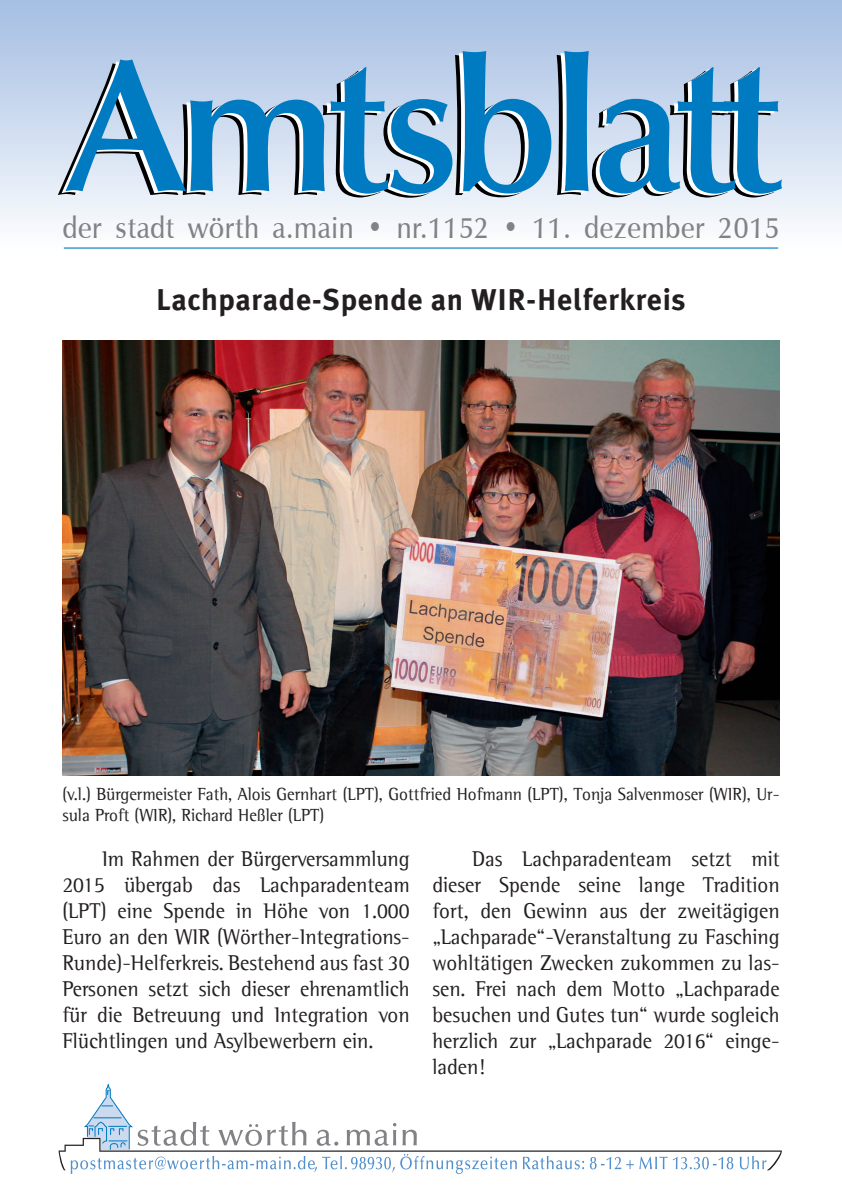
<style>
.page{position:relative;width:842px;height:1191px;background:#fff}
.page>*{position:absolute;margin:0;border:0;box-sizing:border-box;transform-origin:0 0}
.t1{font:600 30px "Zapf Humanist 601 BT";letter-spacing:.025em;color:#808285;scale:.9 1}
.t2{font:700 30px "Meta Plus";letter-spacing:.02em;color:#231f20}
.t3{font:22px/26px "Agfa Rotis Semi Serif";color:#231f20;text-align:justify;scale:.95 1}
.t4{font:18px/21.6px "Agfa Rotis Semi Serif";color:#231f20;scale:.95 1}
</style>
<div class="page">
<div style="left:0;top:0;width:842px;height:255px;background:linear-gradient(to bottom,#a3bde2,#fff)"></div>
<svg style="left:58px;top:51px;width:493px;height:147px;background:#83b1d3"></svg>
<svg style="left:557px;top:51px;width:225px;height:146px;background:#73a8cd"></svg>
<hr style="left:64px;top:247px;width:714px;height:2px;background:#007ac0">
<svg style="left:59px;top:1083px;width:723px;height:91px"></svg>
<img style="left:62px;top:340px;width:717px;height:436px">
<h1 class="t1" style="left:62px;top:209px;width:798px">der stadt wörth a.main • nr.1152 • 11. dezember 2015</h1>
<h1 class="t2" style="left:156px;top:282px;width:531px">Lachparade-Spende an WIR-Helferkreis</h1>
<p class="t4" style="left:62px;top:782px;width:756px">(v.l.) Bürgermeister Fath, Alois Gernhart (LPT), Gottfried Hofmann (LPT), Tonja Salvenmoser (WIR), Ur&shy;sula Proft (WIR), Richard Heßler (LPT)</p>
<p class="t3" style="left:62px;top:845px;width:367px;text-indent:40px">Im Rahmen der Bürgerversammlung 2015 übergab das Lachparadenteam (LPT) eine Spende in Höhe von 1.000<br>Euro an den WIR (Wörther-Integrations-Runde)-Helferkreis. Bestehend aus fast 30<br>Personen setzt sich dieser ehrenamtlich für die Betreuung und Integration von Flüchtlingen und Asylbewerbern ein.</p>
<p class="t3" style="left:432px;top:845px;width:367px;text-indent:40px">Das Lachparadenteam setzt mit dieser Spende seine lange Tradition fort, den Gewinn aus der zweitägigen „Lachparade“-Veranstaltung zu Fasching wohltätigen Zwecken zukommen zu las&shy;sen. Frei nach dem Motto „Lachparade besuchen und Gutes tun“ wurde sogleich herzlich zur „Lachparade 2016“ einge&shy;laden!</p>
</div>
